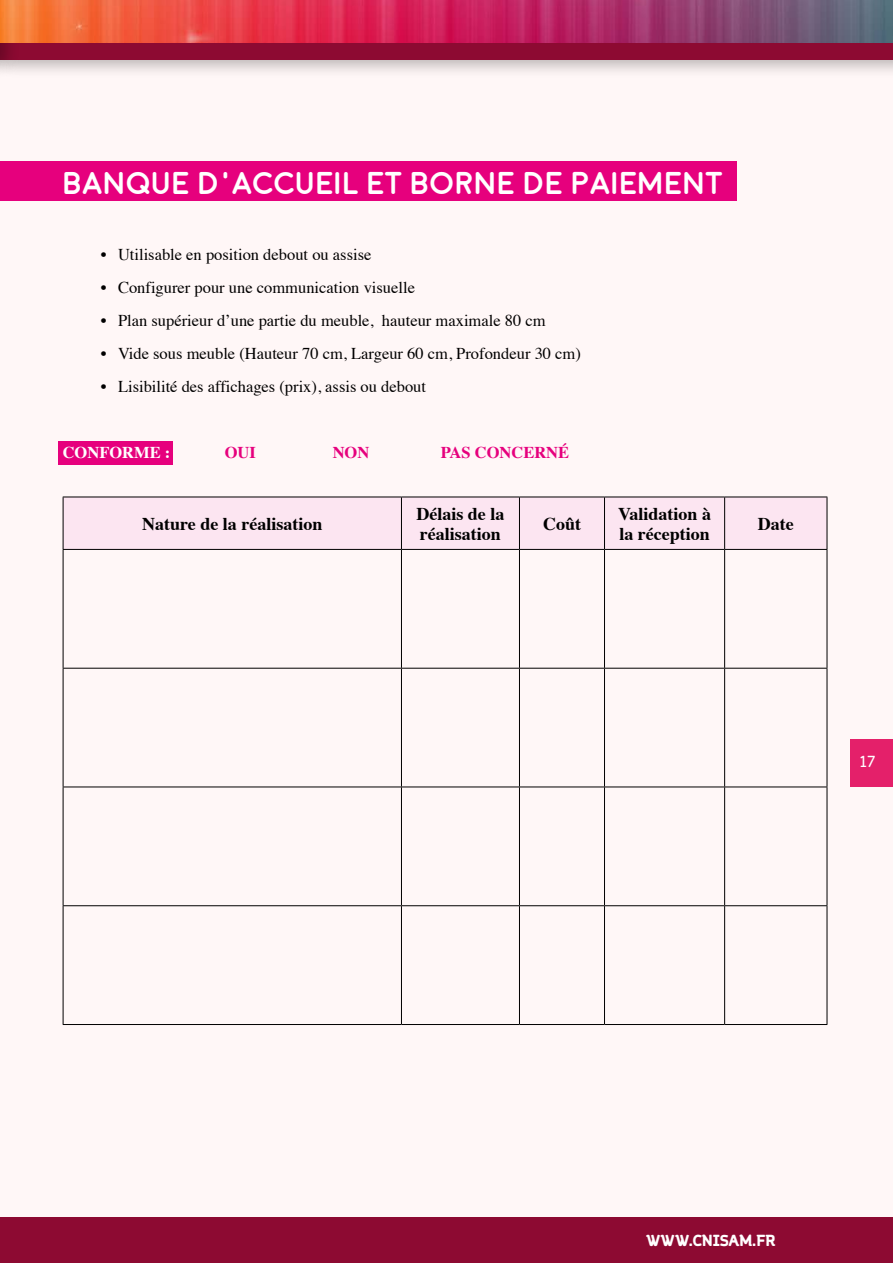
<style>
.page{position:relative;width:893px;height:1263px;background:#fff7f7}
.page>*{position:absolute;margin:0;border:0;box-sizing:border-box;transform-origin:0 0}
.t1{font:700 31.5px "Moon";color:#fff}
.t2{font:700 18px/19.4px "Times";color:#000}
.t3{font:16.5px "Times";color:#000}
.t4{font:700 16.5px "Times";color:#e6007d}
.t5{font:700 16.5px "Times";color:#fff}
.t6{font:700 15px "Margot";letter-spacing:.01em;color:#fff}
.t7{font:15px "Margot";color:#fff}
</style>
<div class="page">
<div style="left:0;top:0;width:893px;height:79px;background:#000;opacity:.27"></div>
<div style="left:0;top:0;width:893px;height:59px;background:#8d0a32"></div>
<div style="left:0;top:0;width:20px;height:79px;background:#000;opacity:.27"></div>
<hr style="left:0;top:0;width:1px;height:59px;background:#8d0a32">
<div style="left:0;top:1217px;width:893px;height:46px;background:#8d0a32"></div>
<div style="left:850px;top:739px;width:43px;height:48px;background:#e4206a"></div>
<img style="left:0;top:0;width:893px;height:43px">
<div style="left:0;top:162px;width:737px;height:39px;background:#e6007d"></div>
<div style="left:58px;top:441px;width:115px;height:24px;background:#e6007d"></div>
<div style="left:64px;top:498px;width:763px;height:51px;background:#fce5f1"></div>
<hr style="left:63px;top:497px;width:338px;height:1px;background:#000">
<hr style="left:63px;top:497px;width:1px;height:52px;background:#000">
<hr style="left:401px;top:497px;width:118px;height:1px;background:#000">
<hr style="left:401px;top:497px;width:1px;height:52px;background:#000">
<hr style="left:519px;top:497px;width:85px;height:1px;background:#000">
<hr style="left:519px;top:497px;width:1px;height:52px;background:#000">
<hr style="left:604px;top:497px;width:121px;height:1px;background:#000">
<hr style="left:604px;top:497px;width:1px;height:52px;background:#000">
<hr style="left:725px;top:497px;width:102px;height:1px;background:#000">
<hr style="left:724px;top:497px;width:1px;height:52px;background:#000">
<hr style="left:827px;top:497px;width:1px;height:52px;background:#000">
<hr style="left:63px;top:549px;width:338px;height:1px;background:#000">
<hr style="left:63px;top:550px;width:1px;height:118px;background:#000">
<hr style="left:401px;top:549px;width:118px;height:1px;background:#000">
<hr style="left:401px;top:550px;width:1px;height:118px;background:#000">
<hr style="left:519px;top:549px;width:85px;height:1px;background:#000">
<hr style="left:519px;top:550px;width:1px;height:118px;background:#000">
<hr style="left:604px;top:549px;width:121px;height:1px;background:#000">
<hr style="left:604px;top:550px;width:1px;height:118px;background:#000">
<hr style="left:725px;top:549px;width:102px;height:1px;background:#000">
<hr style="left:724px;top:550px;width:1px;height:118px;background:#000">
<hr style="left:827px;top:550px;width:1px;height:118px;background:#000">
<hr style="left:63px;top:668px;width:338px;height:1px;background:#000">
<hr style="left:63px;top:668px;width:1px;height:118px;background:#000">
<hr style="left:401px;top:668px;width:118px;height:1px;background:#000">
<hr style="left:401px;top:668px;width:1px;height:118px;background:#000">
<hr style="left:519px;top:668px;width:85px;height:1px;background:#000">
<hr style="left:519px;top:668px;width:1px;height:118px;background:#000">
<hr style="left:604px;top:668px;width:121px;height:1px;background:#000">
<hr style="left:604px;top:668px;width:1px;height:118px;background:#000">
<hr style="left:725px;top:668px;width:102px;height:1px;background:#000">
<hr style="left:724px;top:668px;width:1px;height:118px;background:#000">
<hr style="left:827px;top:668px;width:1px;height:118px;background:#000">
<hr style="left:63px;top:786px;width:338px;height:1px;background:#000">
<hr style="left:63px;top:787px;width:1px;height:118px;background:#000">
<hr style="left:401px;top:786px;width:118px;height:1px;background:#000">
<hr style="left:401px;top:787px;width:1px;height:118px;background:#000">
<hr style="left:519px;top:786px;width:85px;height:1px;background:#000">
<hr style="left:519px;top:787px;width:1px;height:118px;background:#000">
<hr style="left:604px;top:786px;width:121px;height:1px;background:#000">
<hr style="left:604px;top:787px;width:1px;height:118px;background:#000">
<hr style="left:725px;top:786px;width:102px;height:1px;background:#000">
<hr style="left:724px;top:787px;width:1px;height:118px;background:#000">
<hr style="left:827px;top:787px;width:1px;height:118px;background:#000">
<hr style="left:63px;top:905px;width:338px;height:1px;background:#000">
<hr style="left:63px;top:906px;width:1px;height:118px;background:#000">
<hr style="left:401px;top:905px;width:118px;height:1px;background:#000">
<hr style="left:401px;top:906px;width:1px;height:118px;background:#000">
<hr style="left:519px;top:905px;width:85px;height:1px;background:#000">
<hr style="left:519px;top:906px;width:1px;height:118px;background:#000">
<hr style="left:604px;top:905px;width:121px;height:1px;background:#000">
<hr style="left:604px;top:906px;width:1px;height:118px;background:#000">
<hr style="left:725px;top:905px;width:102px;height:1px;background:#000">
<hr style="left:724px;top:906px;width:1px;height:118px;background:#000">
<hr style="left:827px;top:906px;width:1px;height:118px;background:#000">
<hr style="left:63px;top:1024px;width:338px;height:1px;background:#000">
<hr style="left:401px;top:1024px;width:118px;height:1px;background:#000">
<hr style="left:519px;top:1024px;width:85px;height:1px;background:#000">
<hr style="left:604px;top:1024px;width:121px;height:1px;background:#000">
<hr style="left:725px;top:1024px;width:102px;height:1px;background:#000">
<h1 class="t1" style="left:63px;top:167px;width:662px">BANQUE D’ACCUEIL ET BORNE DE PAIEMENT</h1>
<p class="t3" style="left:101px;top:239px;width:272px">• Utilisable en position debout ou assise</p>
<p class="t3" style="left:101px;top:272px;width:315px">• Configurer pour une communication visuelle</p>
<p class="t3" style="left:101px;top:305px;width:446px">• Plan supérieur d’une partie du meuble, hauteur maximale 80 cm</p>
<p class="t3" style="left:101px;top:338px;width:481px">• Vide sous meuble (Hauteur 70 cm, Largeur 60 cm, Profondeur 30 cm)</p>
<p class="t3" style="left:101px;top:371px;width:327px">• Lisibilité des affichages (prix), assis ou debout</p>
<p class="t5" style="left:63px;top:436px;width:109px">CONFORME :</p>
<p class="t4" style="left:225px;top:436px;width:33px">OUI</p>
<p class="t4" style="left:333px;top:436px;width:38px">NON</p>
<p class="t4" style="left:441px;top:436px;width:130px">PAS CONCERNÉ</p>
<p class="t2" style="left:142px;top:512px;width:182px">Nature de la réalisation</p>
<p class="t2" style="left:416px;top:503px;width:90px">Délais de la réalisation</p>
<p class="t2" style="left:543px;top:512px;width:39px">Coût</p>
<p class="t2" style="left:618px;top:502px;width:94px">Validation à la réception</p>
<p class="t2" style="left:758px;top:512px;width:37px">Date</p>
<p class="t7" style="left:860px;top:751px;width:17px">17</p>
<p class="t6" style="left:646px;top:1229px;width:131px">WWW.CNISAM.FR</p>
</div>
